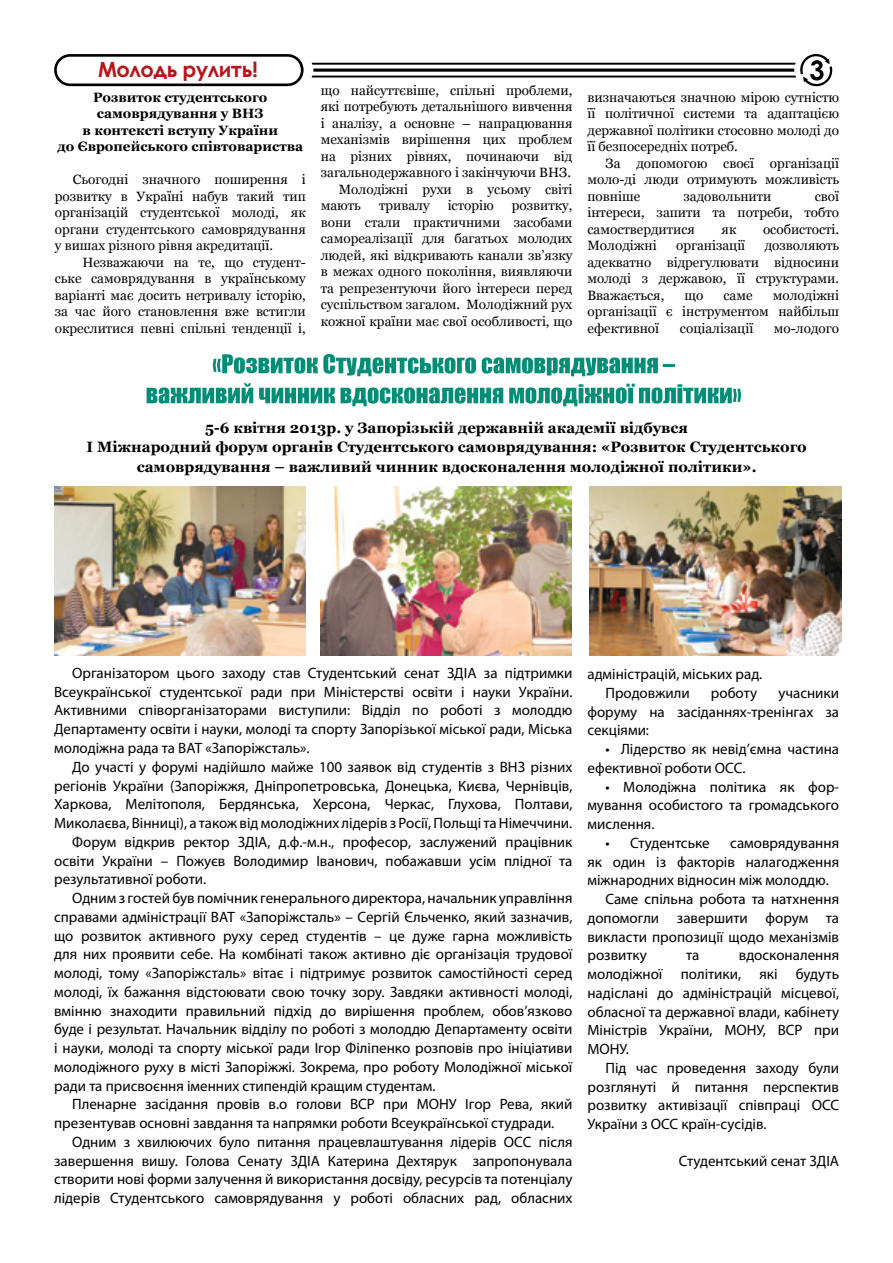
<style>
.page{position:relative;width:893px;height:1263px;background:#fff}
.page>*{position:absolute;margin:0;border:0;box-sizing:border-box;transform-origin:0 0}
.t1{font:700 21px "Century Gothic";letter-spacing:-.02em;color:#ba131a}
.t2{font:15px/18.8px "Myriad Pro";color:#000;text-align:justify}
.t3{font:700 15px/19.5px "Georgia";color:#000;text-align:center}
.t4{font:13.5px/16.5px "Georgia";color:#000;text-align:justify}
.t5{font:700 13.5px/16.5px "Georgia";color:#000;text-align:center}
</style>
<div class="page">
<svg style="left:54px;top:54px;width:250px;height:32px"></svg>
<svg style="left:311px;top:54px;width:521px;height:32px"></svg>
<img style="left:589px;top:486px;width:252px;height:170px">
<img style="left:320px;top:486px;width:252px;height:170px">
<img style="left:54px;top:486px;width:252px;height:170px">
<svg style="left:213px;top:354px;width:462px;height:22px"></svg>
<svg style="left:147px;top:383px;width:594px;height:23px"></svg>
<h1 class="t1" style="left:98px;top:54px;width:161px">Молодь рулить!</h1>
<p class="t5" style="left:57px;top:89px;width:247px">Розвиток студентського самоврядування у ВНЗ<br>в контексті вступу України<br>до Європейського співтовариства</p>
<p class="t4" style="left:55px;top:172px;width:253px;text-indent:18px">Сьогодні значного поширення і розвитку в Україні набув такий тип організацій студентської молоді, як органи студентського самоврядування у вишах різного рівня акредитації.</p>
<p class="t4" style="left:55px;top:254px;width:253px;text-indent:28px">Незважаючи на те, що студент&shy;ське самоврядування в українському варіанті має досить нетривалу історію, за час його становлення вже встигли окреслитися певні спільні тенденції і,</p>
<p class="t4" style="left:321px;top:82px;width:253px">що найсуттєвіше, спільні проблеми,</p>
<p class="t4" style="left:321px;top:98px;width:253px">які потребують детальнішого вивчення</p>
<p class="t4" style="left:321px;top:115px;width:253px">і аналізу, а основне – напрацювання</p>
<p class="t4" style="left:321px;top:131px;width:253px">механізмів вирішення цих проблем</p>
<p class="t4" style="left:321px;top:148px;width:253px">на різних рівнях, починаючи від</p>
<p class="t4" style="left:321px;top:164px;width:252px">загальнодержавного і закінчуючи ВНЗ.</p>
<p class="t4" style="left:339px;top:181px;width:235px">Молодіжні рухи в усьому світі</p>
<p class="t4" style="left:321px;top:197px;width:42px">мають</p>
<p class="t4" style="left:379px;top:197px;width:52px">тривалу</p>
<p class="t4" style="left:448px;top:197px;width:48px">історію</p>
<p class="t4" style="left:321px;top:197px;width:253px;text-indent:191px">розвитку, вони стали практичними засобами самореалізації для багатьох молодих людей, які відкривають канали зв’язку в межах одного покоління, виявляючи та репрезентуючи його інтереси перед суспільством загалом. Молодіжний рух кожної країни має свої особливості, що</p>
<p class="t4" style="left:587px;top:89px;width:253px">визначаються значною мірою сутністю її політичної системи та адаптацією державної політики стосовно молоді до її безпосередніх потреб.</p>
<p class="t4" style="left:587px;top:155px;width:253px;text-indent:18px">За допомогою своєї організації моло-ді люди отримують можливість повніше</p>
<p class="t4" style="left:587px;top:188px;width:253px;text-indent:227px">свої інтереси, запити та потреби, тобто самоствердитися</p>
<p class="t4" style="left:683px;top:188px;width:89px">задовольнити</p>
<p class="t4" style="left:722px;top:221px;width:16px">як</p>
<p class="t4" style="left:763px;top:221px;width:78px">особистості.</p>
<p class="t4" style="left:587px;top:237px;width:71px">Молодіжні</p>
<p class="t4" style="left:676px;top:237px;width:71px">організації</p>
<p class="t4" style="left:587px;top:237px;width:253px;text-indent:177px">дозволяють адекватно відрегулювати відносини молоді з державою, її структурами.<br>Вважається,</p>
<p class="t4" style="left:587px;top:287px;width:253px;text-indent:185px">молодіжні організації є інструментом найбільш ефективної</p>
<p class="t4" style="left:684px;top:287px;width:20px">що</p>
<p class="t4" style="left:723px;top:287px;width:31px">саме</p>
<p class="t4" style="left:680px;top:320px;width:75px">соціалізації</p>
<p class="t4" style="left:774px;top:320px;width:67px">мо-лодого</p>
<p class="t3" style="left:87px;top:418px;width:722px">5-6 квітня 2013р. у Запорізькій державній академії відбувся<br>І Міжнародний форум органів Студентського самоврядування: «Розвиток Студентського самоврядування – важливий чинник вдосконалення молодіжної політики».</p>
<p class="t2" style="left:54px;top:663px;width:520px;text-indent:18px">Організатором цього заходу став Студентський сенат ЗДІА за підтримки Всеукраїнської студентської ради при Міністерстві освіти і науки України.<br>Активними співорганізаторами виступили: Відділ по роботі з молоддю Департаменту освіти і науки, молоді та спорту Запорізької міської ради, Міська молодіжна рада та ВАТ «Запоріжсталь».</p>
<p class="t2" style="left:72px;top:757px;width:502px">До участі у форумі надійшло майже 100 заявок від студентів з ВНЗ різних</p>
<p class="t2" style="left:54px;top:776px;width:520px">регіонів України (Запоріжжя, Дніпропетровська, Донецька, Києва, Чернівців,</p>
<p class="t2" style="left:54px;top:795px;width:520px">Харкова, Мелітополя, Бердянська, Херсона, Черкас, Глухова, Полтави,</p>
<p class="t2" style="left:54px;top:813px;width:520px">Миколаєва, Вінниці), а також від молодіжних лідерів з Росії, Польщі та Німеччини.</p>
<p class="t2" style="left:72px;top:832px;width:502px">Форум відкрив ректор ЗДІА, д.ф.-м.н., професор, заслужений працівник</p>
<p class="t2" style="left:54px;top:851px;width:520px">освіти України – Пожуєв Володимир Іванович, побажавши усім плідної та</p>
<p class="t2" style="left:54px;top:870px;width:154px">результативної роботи.</p>
<p class="t2" style="left:72px;top:888px;width:502px">Одним з гостей був помічник генерального директора, начальник управління</p>
<p class="t2" style="left:54px;top:907px;width:520px">справами адміністрації ВАТ «Запоріжсталь» – Сергій Єльченко, який зазначив,</p>
<p class="t2" style="left:54px;top:926px;width:520px">що розвиток активного руху серед студентів – це дуже гарна можливість</p>
<p class="t2" style="left:54px;top:945px;width:520px">для них проявити себе. На комбінаті також активно діє організація трудової</p>
<p class="t2" style="left:54px;top:963px;width:520px">молоді, тому «Запоріжсталь» вітає і підтримує розвиток самостійності серед</p>
<p class="t2" style="left:54px;top:982px;width:520px">молоді, їх бажання відстоювати свою точку зору. Завдяки активності молоді,</p>
<p class="t2" style="left:54px;top:1001px;width:520px">вмінню знаходити правильний підхід до вирішення проблем, обов’язково</p>
<p class="t2" style="left:54px;top:1020px;width:520px">буде і результат. Начальник відділу по роботі з молоддю Департаменту освіти</p>
<p class="t2" style="left:54px;top:1038px;width:520px">і науки, молоді та спорту міської ради Ігор Філіпенко розповів про ініціативи</p>
<p class="t2" style="left:54px;top:1057px;width:520px">молодіжного руху в місті Запоріжжі. Зокрема, про роботу Молодіжної міської</p>
<p class="t2" style="left:54px;top:1076px;width:383px">ради та присвоєння іменних стипендій кращим студентам.</p>
<p class="t2" style="left:72px;top:1095px;width:502px">Пленарне засідання провів в.о голови ВСР при МОНУ Ігор Рева, який</p>
<p class="t2" style="left:54px;top:1113px;width:502px">презентував основні завдання та напрямки роботи Всеукраїнської студради.</p>
<p class="t2" style="left:72px;top:1132px;width:502px">Одним з хвилюючих було питання працевлаштування лідерів ОСС після</p>
<p class="t2" style="left:54px;top:1151px;width:520px">завершення вишу. Голова Сенату ЗДІА Катерина Дехтярук запропонувала</p>
<p class="t2" style="left:54px;top:1170px;width:520px">створити нові форми залучення й використання досвіду, ресурсів та потенціалу</p>
<p class="t2" style="left:54px;top:1188px;width:520px">лідерів Студентського самоврядування у роботі обласних рад, обласних</p>
<p class="t2" style="left:605px;top:664px;width:158px;text-indent:-18px">адміністрацій, міських рад.<br>Продовжили</p>
<p class="t2" style="left:711px;top:683px;width:48px">роботу</p>
<p class="t2" style="left:587px;top:683px;width:253px;text-indent:191px">учасники форуму на засіданнях-тренінгах за секціями:</p>
<p class="t2" style="left:587px;top:739px;width:253px;text-indent:18px">• Лідерство як невід’ємна частина ефективної роботи ОСС.</p>
<p class="t2" style="left:587px;top:777px;width:253px;text-indent:18px">• Молодіжна політика як фор&shy;мування особистого та громадського мислення.</p>
<p class="t2" style="left:605px;top:833px;width:106px">• Студентське</p>
<p class="t2" style="left:730px;top:833px;width:110px">самоврядування</p>
<p class="t2" style="left:587px;top:852px;width:253px">як один із факторів налагодження</p>
<p class="t2" style="left:587px;top:871px;width:243px">міжнародних відносин між молоддю.</p>
<p class="t2" style="left:605px;top:889px;width:235px">Саме спільна робота та натхнення</p>
<p class="t2" style="left:587px;top:908px;width:253px">допомогли завершити форум та</p>
<p class="t2" style="left:587px;top:927px;width:253px">викласти пропозиції щодо механізмів</p>
<p class="t2" style="left:587px;top:946px;width:61px">розвитку</p>
<p class="t2" style="left:686px;top:946px;width:15px">та</p>
<p class="t2" style="left:587px;top:946px;width:253px;text-indent:151px">вдосконалення молодіжної політики, які будуть надіслані до адміністрацій місцевої, обласної та державної влади, кабінету Міністрів України, МОНУ, ВСР при МОНУ.</p>
<p class="t2" style="left:587px;top:1058px;width:253px;text-indent:18px">Під час проведення заходу були розглянуті й питання перспектив розвитку активізації співпраці ОСС України з ОСС країн-сусідів.</p>
<p class="t2" style="left:679px;top:1151px;width:162px">Студентський сенат ЗДІА</p>
</div>
